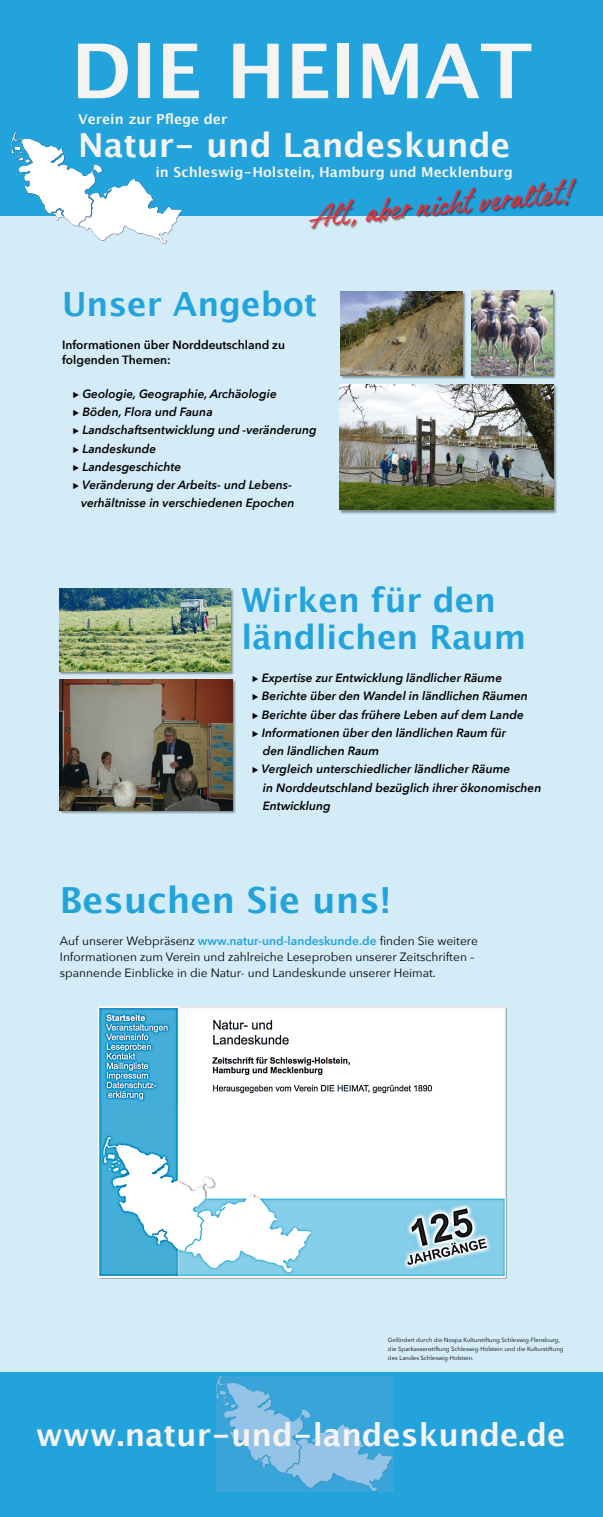
<style>
.page{position:relative;width:603px;height:1517px;background:#fff}
.page>*{position:absolute;margin:0;border:0;box-sizing:border-box;transform-origin:0 0}
.t1{font:700 75.47px "Lucida Grande";color:#f6f4f3}
.t2{font:36.55px "Authenia Textured";color:#ee2a31}
.t3{font:700 35.95px "Lucida Grande";color:#23a3dc}
.t4{font:700 33.25px/37px "Lucida Grande";color:#23a3dc}
.t5{font:700 33.25px "Lucida Grande";color:#f6f4f3}
.t6{font:700 31.25px "Lucida Grande";color:#f6f4f3}
.t7{font:700 13.75px "Lucida Grande";color:#f6f4f3}
.t8{font:italic 600 12px "Avenir Next";color:#000}
.t9{font:12px/16px "Avenir Next";color:#000}
.t10{font:600 12px/14.5px "Avenir Next";color:#000}
.t11{font:6px/9px "Avenir Next";color:#000}
.s1{font-family:"Lucida Grande";font-weight:700;font-style:normal;font-size:7.5px}
.s2{font-weight:600;color:#23a3dc}
</style>
<div class="page">
<div style="left:0;top:215px;width:602px;height:1158px;background:#d3ecf8"></div>
<div style="left:0;top:1371px;width:602px;height:146px;background:#23a3dc"></div>
<div style="left:0;top:0;width:602px;height:215px;background:#23a3dc"></div>
<img style="left:12px;top:133px;width:171px;height:110px">
<img style="left:309px;top:179px;width:268px;height:51px">
<img style="left:216px;top:1376px;width:177px;height:115px">
<img style="left:340px;top:291px;width:126px;height:88px">
<img style="left:340px;top:291px;width:122px;height:84px">
<img style="left:471px;top:291px;width:85px;height:88px">
<img style="left:471px;top:291px;width:81px;height:84px">
<img style="left:340px;top:384px;width:217px;height:130px">
<img style="left:339px;top:384px;width:214px;height:126px">
<img style="left:59px;top:679px;width:177px;height:135px">
<img style="left:59px;top:680px;width:173px;height:130px">
<img style="left:59px;top:588px;width:175px;height:87px">
<img style="left:59px;top:588px;width:171px;height:83px">
<img style="left:99px;top:1006px;width:406px;height:271px">
<h1 class="t1" style="left:71px;top:39px;width:462px">DIE HEIMAT</h1>
<p class="t7" style="left:78px;top:113px;width:150px">Verein zur Pflege der</p>
<h3 class="t5" style="left:78px;top:131px;width:433px">Natur- und Landeskunde</h3>
<p class="t7" style="left:155px;top:166px;width:358px">in Schleswig-Holstein, Hamburg und Mecklenburg</p>
<h2 class="t2" style="left:309px;top:202px;width:263px;rotate:-5deg">Alt, aber nicht veraltet!</h2>
<h3 class="t4" style="left:62px;top:288px;width:257px">Unser Angebot</h3>
<p class="t10" style="left:62px;top:338px;width:224px">Informationen über Norddeutschland zu folgenden Themen:</p>
<p class="t8" style="left:73px;top:386px;width:205px"><span class="s1">▶</span> Geologie, Geographie, Archäologie</p>
<p class="t8" style="left:73px;top:404px;width:141px"><span class="s1">▶</span> Böden, Flora und Fauna</p>
<p class="t8" style="left:73px;top:422px;width:245px"><span class="s1">▶</span> Landschaftsentwicklung und -veränderung</p>
<p class="t8" style="left:73px;top:440px;width:85px"><span class="s1">▶</span> Landeskunde</p>
<p class="t8" style="left:73px;top:459px;width:110px"><span class="s1">▶</span> Landesgeschichte</p>
<p class="t8" style="left:73px;top:477px;width:221px"><span class="s1">▶</span> Veränderung der Arbeits- und Lebens-</p>
<p class="t8" style="left:81px;top:495px;width:215px">verhältnisse in verschiedenen Epochen</p>
<h3 class="t4" style="left:241px;top:584px;width:286px">Wirken für den ländlichen Raum</h3>
<p class="t8" style="left:252px;top:670px;width:251px"><span class="s1">▶</span> Expertise zur Entwicklung ländlicher Räume</p>
<p class="t8" style="left:252px;top:688px;width:277px"><span class="s1">▶</span> Berichte über den Wandel in ländlichen Räumen</p>
<p class="t8" style="left:252px;top:706px;width:273px"><span class="s1">▶</span> Berichte über das frühere Leben auf dem Lande</p>
<p class="t8" style="left:252px;top:725px;width:255px"><span class="s1">▶</span> Informationen über den ländlichen Raum für</p>
<p class="t8" style="left:263px;top:743px;width:118px">den ländlichen Raum</p>
<p class="t8" style="left:252px;top:761px;width:259px"><span class="s1">▶</span> Vergleich unterschiedlicher ländlicher Räume</p>
<p class="t8" style="left:263px;top:779px;width:280px">in Norddeutschland bezüglich ihrer ökonomischen</p>
<p class="t8" style="left:263px;top:798px;width:69px">Entwicklung</p>
<h3 class="t3" style="left:60px;top:885px;width:332px">Besuchen Sie uns!</h3>
<p class="t9" style="left:60px;top:933px;width:419px">Auf unserer Webpräsenz <span class="s2">www.natur-und-landeskunde.de</span> finden Sie weitere<br>Informationen zum Verein und zahlreiche Leseproben unserer Zeitschriften – spannende Einblicke in die Natur- und Landeskunde unserer Heimat.</p>
<p class="t11" style="left:388px;top:1335px;width:177px">Gefördert durch die Nospa Kulturstiftung Schleswig-Flensburg, die Sparkassenstiftung Schleswig-Holstein und die Kulturstiftung des Landes Schleswig-Holstein.</p>
<h3 class="t6" style="left:36px;top:1421px;width:530px">www.natur-und-landeskunde.de</h3>
</div>
